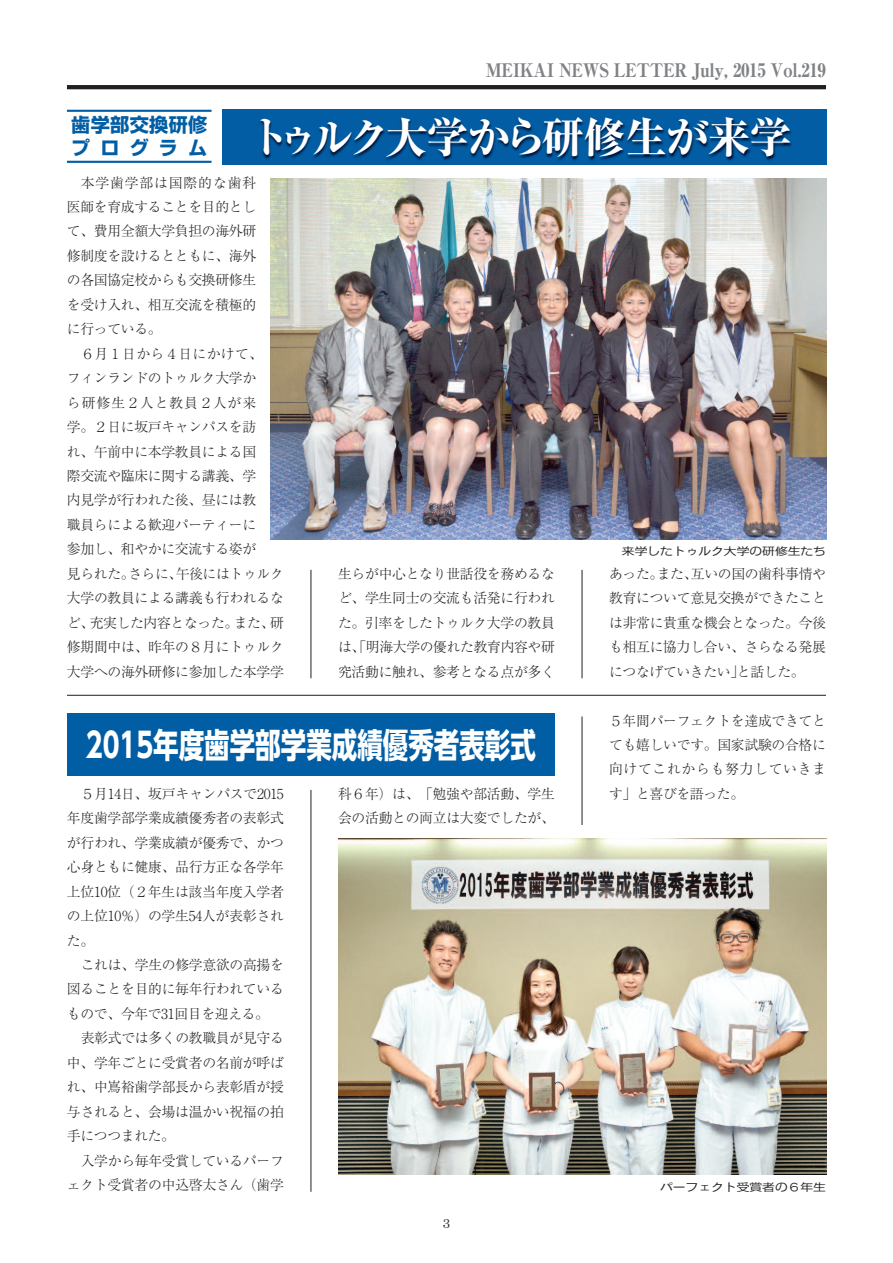
<style>
.page{position:relative;width:893px;height:1263px;background:#fff}
.page>*{position:absolute;margin:0;border:0;box-sizing:border-box;transform-origin:0 0}
.t1{font:800 42.45px "Ryumin Pro";letter-spacing:-.025em;color:#fff}
.t2{font:700 34.05px "UD Shin Go Pro";color:#fff;scale:.75 1}
.t3{font:700 19.2px/23.4px "Shin Go Pro";letter-spacing:.02em;color:#015da4}
.t4{font:800 18.75px "Ryumin Pro";letter-spacing:-.025em;color:#808285;scale:.91 1}
.t5{font:300 13.8px/24.5px "Ryumin Pro";letter-spacing:-.02em;color:#231f20;text-align:justify}
.t6{font:300 11.85px "M News M Pro";color:#231f20;scale:1.25 1}
.t7{font:300 10.2px "M News G Pro";color:#231f20;scale:1.25 1}
</style>
<div class="page">
<img style="left:222px;top:109px;width:604px;height:56px">
<hr style="left:67px;top:85px;width:759px;height:4px;background:#231f20">
<hr style="left:67px;top:110px;width:145px;height:2px;background:#015da4">
<hr style="left:67px;top:161px;width:145px;height:2px;background:#015da4">
<img style="left:270px;top:179px;width:556px;height:360px">
<hr style="left:311px;top:570px;width:1px;height:108px;background:#231f20">
<hr style="left:582px;top:570px;width:1px;height:108px;background:#231f20">
<hr style="left:67px;top:695px;width:759px;height:1px;background:#231f20">
<hr style="left:311px;top:790px;width:1px;height:402px;background:#231f20">
<hr style="left:582px;top:716px;width:1px;height:109px;background:#231f20">
<img style="left:338px;top:839px;width:488px;height:336px">
<div style="left:67px;top:713px;width:488px;height:63px;background:#015da4"></div>
<h3 class="t4" style="left:486px;top:55px;width:375px">MEIKAI NEWS LETTER July, 2015 Vol.219</h3>
<h3 class="t3" style="left:71px;top:111px;width:138px">歯学部交換研修プログラム</h3>
<p class="t5" style="left:67px;top:169px;width:191px;text-indent:14px">本学歯学部は国際的な歯科医師を育成することを目的として、費用全額大学負担の海外研修制度を設けるとともに、海外の各国協定校からも交換研修生を受け入れ、相互交流を積極的に行っている。</p>
<p class="t5" style="left:67px;top:340px;width:218px;text-align:left;text-indent:14px">６月１日から４日にかけて、<br>フィンランドのトゥルク大学か<br>ら研修生２人と教員２人が来<br>学。２日に坂戸キャンパスを訪<br>れ、午前中に本学教員による国<br>際交流や臨床に関する講義、学<br>内見学が行われた後、昼には教<br>職員らによる歓迎パーティーに<br>参加し、和やかに交流する姿が<br>見られた。さらに、午後にはトゥルク大学の教員による講義も行われるなど、充実した内容となった。また、研修期間中は、昨年の８月にトゥルク大学への海外研修に参加した本学学</p>
<h1 class="t1" style="left:247px;top:104px;width:546px">トゥルク大学から研修生が来学</h1>
<p class="t7" style="left:622px;top:543px;width:165px">来学したトゥルク大学の研修生たち</p>
<p class="t5" style="left:609px;top:560px;width:218px">あった。また、互いの国の歯科事情や教育について意見交換ができたことは非常に貴重な機会となった。今後も相互に協力し合い、さらなる発展につなげていきたい」と話した。</p>
<p class="t5" style="left:338px;top:560px;width:218px">生らが中心となり世話役を務めるなど、学生同士の交流も活発に行われた。引率をしたトゥルク大学の教員は、「明海大学の優れた教育内容や研究活動に触れ、参考となる点が多く</p>
<h2 class="t2" style="left:86px;top:717px;width:602px">2015年度歯学部学業成績優秀者表彰式</h2>
<p class="t5" style="left:67px;top:780px;width:218px;text-indent:14px">５月14日、坂戸キャンパスで2015年度歯学部学業成績優秀者の表彰式が行われ、学業成績が優秀で、かつ心身ともに健康、品行方正な各学年上位10位（２年生は該当年度入学者の上位10％）の学生54人が表彰された。</p>
<p class="t5" style="left:67px;top:951px;width:218px;text-indent:14px">これは、学生の修学意欲の高揚を図ることを目的に毎年行われているもので、今年で31回目を迎える。</p>
<p class="t5" style="left:67px;top:1025px;width:218px;text-indent:14px">表彰式では多くの教職員が見守る中、学年ごとに受賞者の名前が呼ばれ、中嶌裕歯学部長から表彰盾が授与されると、会場は温かい祝福の拍手につつまれた。</p>
<p class="t5" style="left:67px;top:1147px;width:218px;text-align:right">入学から毎年受賞しているパーフェクト受賞者の中込啓太さん（歯学</p>
<p class="t5" style="left:338px;top:780px;width:218px">科６年）は、「勉強や部活動、学生会の活動との両立は大変でしたが、</p>
<p class="t6" style="left:443px;top:1214px;width:7px">3</p>
<p class="t5" style="left:609px;top:707px;width:218px">５年間パーフェクトを達成できてとても嬉しいです。国家試験の合格に向けてこれからも努力していきます」と喜びを語った。</p>
<p class="t7" style="left:660px;top:1178px;width:134px">パーフェクト受賞者の６年生</p>
</div>
